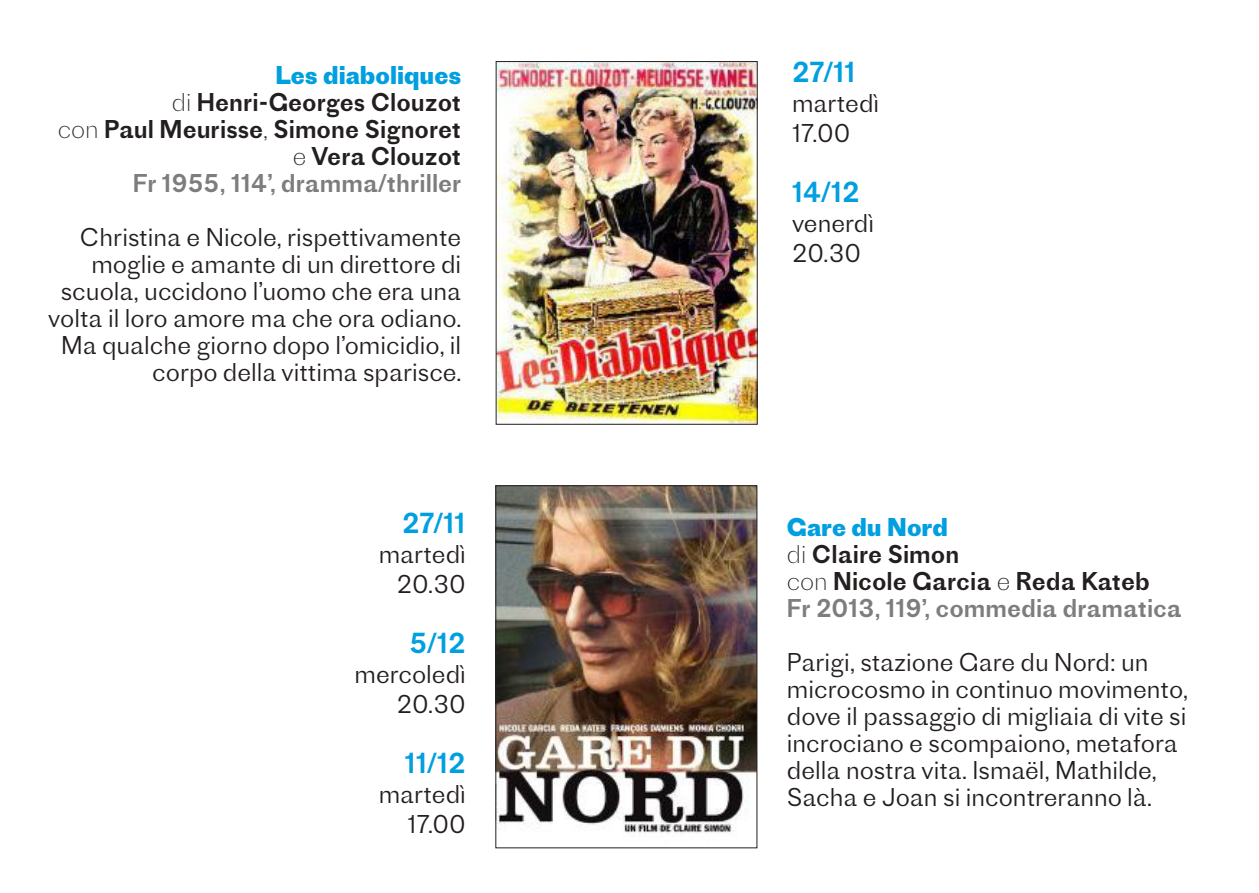
<style>
.page{position:relative;width:1259px;height:893px;background:#fff}
.page>*{position:absolute;margin:0;border:0;box-sizing:border-box;transform-origin:0 0}
.t1{font:27px "Proto Grotesk";color:#009fe0}
.t2{font:300 24px/27px "Proto Grotesk";color:#241f1f;text-align:right}
.t3{font:24px/27px "Proto Grotesk";color:#241f1f;text-align:right}
.s1{font-weight:700;color:#009fe0}
.s2{font-weight:200}
.s3{color:#7d7c7e}
</style>
<div class="page">
<img style="left:498px;top:63px;width:257px;height:360px">
<div style="left:496px;top:61px;width:261px;height:364px;border:1px solid #241f1f"></div>
<img style="left:497px;top:487px;width:258px;height:346px">
<div style="left:495px;top:485px;width:262px;height:363px;border:1px solid #241f1f"></div>
<p class="t3" style="left:58px;top:61px;width:405px"><span class="s1">Les diaboliques<br></span><span class="s2">di</span> Henri-Georges Clouzot<br><span class="s2">con</span> Paul Meurisse<span class="s2">,</span> Simone Signoret <span class="s2">e</span> Vera Clouzot<br><span class="s3">Fr 1955, 114’, dramma/thriller</span></p>
<p class="t2" style="left:48px;top:223px;width:415px">Christina e Nicole, rispettivamente moglie e amante di un direttore di scuola, uccidono l’uomo che era una volta il loro amore ma che ora odiano.<br>Ma qualche giorno dopo l’omicidio, il corpo della vittima sparisce.</p>
<p class="t1" style="left:402px;top:504px;width:65px">27/11</p>
<p class="t2" style="left:379px;top:539px;width:89px;line-height:30px">martedì<br>20.30</p>
<p class="t1" style="left:409px;top:624px;width:58px">5/12</p>
<p class="t2" style="left:355px;top:659px;width:113px;line-height:30px">mercoledì<br>20.30</p>
<p class="t1" style="left:405px;top:744px;width:63px">11/12</p>
<p class="t2" style="left:379px;top:779px;width:89px;line-height:30px">martedì<br>17.00</p>
<p class="t1" style="left:792px;top:53px;width:65px">27/11</p>
<p class="t2" style="left:792px;top:88px;width:89px;line-height:30px;text-align:left">martedì<br>17.00</p>
<p class="t1" style="left:792px;top:173px;width:69px">14/12</p>
<p class="t2" style="left:792px;top:208px;width:83px;line-height:30px;text-align:left">venerdì<br>20.30</p>
<p class="t3" style="left:787px;top:513px;width:396px;text-align:left"><span class="s1">Gare du Nord<br></span><span class="s2">di</span> Claire Simon<br><span class="s2">con</span> Nicole Garcia <span class="s2">e</span> Reda Kateb<br><span class="s3">Fr 2013, 119’, commedia dramatica</span></p>
<p class="t2" style="left:787px;top:648px;width:403px;text-align:left">Parigi, stazione Gare du Nord: un microcosmo in continuo movimento, dove il passaggio di migliaia di vite si incrociano e scompaiono, metafora della nostra vita. Ismaël, Mathilde, Sacha e Joan si incontreranno là.</p>
</div>
